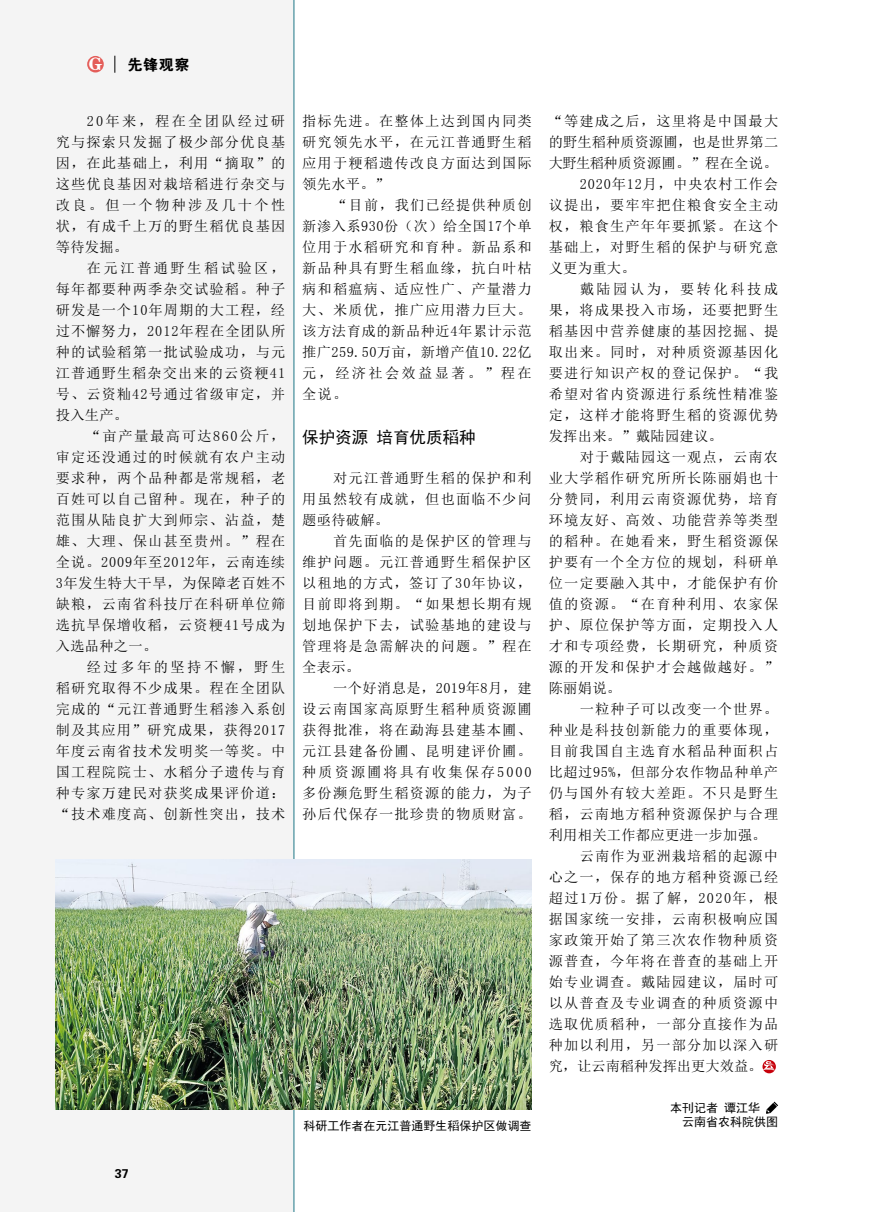
<style>
.page{position:relative;width:893px;height:1212px;background:#fff}
.page>*{position:absolute;margin:0;border:0;box-sizing:border-box;transform-origin:0 0}
.t1{font:18px "FZCSK GBK1 0";color:#fff}
.t2{font:16.5px "Sim Hei";color:#000}
.t3{font:15px "FZDHTK GBK1 0";color:#000}
.t4{font:14.25px/21px "Sim Sun";letter-spacing:.08em;color:#000;text-align:justify}
.t5{font:14.25px "Sim Sun";letter-spacing:.02em;color:#000}
.t6{font:14.25px "Sim Sun";letter-spacing:.04em;color:#000}
.t7{font:14.25px "Sim Sun";letter-spacing:.1em;color:#000}
.t8{font:14.25px "Sim Sun";letter-spacing:.005em;color:#000}
.t9{font:14.25px "Sim Sun";letter-spacing:.06em;color:#000}
.t10{font:14.25px "Sim Sun";color:#000}
.t11{font:14.25px "Sim Sun";letter-spacing:.175em;color:#000}
.t12{font:12.75px "FZDHTK GBK1 0";color:#000}
.t13{font:12px "Sim Hei";color:#000}
</style>
<div class="page">
<div style="left:0;top:0;width:293px;height:1212px;background:#f4f4f4"></div>
<hr style="left:293px;top:0;width:1px;height:1212px;background:#2a7f8e">
<svg style="left:115px;top:56px;width:1px;height:17px"></svg>
<div style="left:87px;top:56px;width:17px;height:16px;background:#e45d59;border-radius:50%"></div>
<svg style="left:762px;top:1060px;width:14px;height:13px"></svg>
<svg style="left:763px;top:1061px;width:12px;height:9px"></svg>
<svg style="left:766px;top:1101px;width:12px;height:13px"></svg>
<img style="left:56px;top:859px;width:475px;height:251px">
<p class="t1" style="left:89px;top:54px;width:15px">G</p>
<p class="t3" style="left:128px;top:56px;width:63px">先锋观察</p>
<p class="t4" style="left:56px;top:110px;width:231px;text-indent:31px">20年来，程在全团队经过研究与探索只发掘了极少部分优良基因，在此基础上，利用“摘取”的这些优良基因对栽培稻进行杂交与改良。但一个物种涉及几十个性状，有成千上万的野生稻优良基因等待发掘。</p>
<p class="t4" style="left:56px;top:257px;width:231px;text-indent:31px">在元江普通野生稻试验区，每年都要种两季杂交试验稻。种子研发是一个10年周期的大工程，经过不懈努力，2012年程在全团队所种的试验稻第一批试验成功，与元江普通野生稻杂交出来的云资粳41号、云资籼42号通过省级审定，并投入生产。</p>
<p class="t4" style="left:56px;top:425px;width:231px;text-indent:31px">“亩产量最高可达860公斤，审定还没通过的时候就有农户主动要求种，两个品种都是常规稻，老百姓可以自己留种。现在，种子的范围从陆良扩大到师宗、沾益，楚雄、大理、保山甚至贵州。”程在全说。2009年至2012年，云南连续3年发生特大干旱，为保障老百姓不缺粮，云南省科技厅在科研单位筛选抗旱保增收稻，云资粳41号成为入选品种之一。</p>
<p class="t4" style="left:56px;top:656px;width:231px;text-indent:31px">经过多年的坚持不懈，野生稻研究取得不少成果。程在全团队完成的“元江普通野生稻渗入系创制及其应用”研究成果，获得2017年度云南省技术发明奖一等奖。中国工程院院士、水稻分子遗传与育种专家万建民对获奖成果评价道：“技术难度高、创新性突出，技术</p>
<p class="t12" style="left:115px;top:1166px;width:16px">37</p>
<p class="t4" style="left:302px;top:110px;width:231px">指标先进。在整体上达到国内同类研究领先水平，在元江普通野生稻应用于粳稻遗传改良方面达到国际领先水平。”</p>
<p class="t4" style="left:302px;top:194px;width:231px;text-indent:31px">“目前，我们已经提供种质创新渗入系930份（次）给全国17个单位用于水稻研究和育种。新品系和新品种具有野生稻血缘，抗白叶枯病和稻瘟病、适应性广、产量潜力大、米质优，推广应用潜力巨大。该方法育成的新品种近4年累计示范推广259.50万亩，新增产值10.22亿元，经济社会效益显著。”程在全说。</p>
<p class="t2" style="left:302px;top:429px;width:175px">保护资源 培育优质稻种</p>
<p class="t4" style="left:302px;top:467px;width:231px;text-indent:31px">对元江普通野生稻的保护和利用虽然较有成就，但也面临不少问题亟待破解。</p>
<p class="t4" style="left:302px;top:530px;width:231px;text-indent:31px">首先面临的是保护区的管理与维护问题。元江普通野生稻保护区以租地的方式，签订了30年协议，目前即将到期。“如果想长期有规划地保护下去，试验基地的建设与管理将是急需解决的问题。”程在全表示。</p>
<p class="t4" style="left:302px;top:677px;width:231px;text-indent:31px">一个好消息是，2019年8月，建设云南国家高原野生稻种质资源圃获得批准，将在勐海县建基本圃、元江县建备份圃、昆明建评价圃。种质资源圃将具有收集保存5000多份濒危野生稻资源的能力，为子孙后代保存一批珍贵的物质财富。</p>
<p class="t4" style="left:549px;top:110px;width:231px">“等建成之后，这里将是中国最大</p>
<p class="t8" style="left:549px;top:135px;width:231px">的野生稻种质资源圃，也是世界第二</p>
<p class="t5" style="left:549px;top:156px;width:230px">大野生稻种质资源圃。”程在全说。</p>
<p class="t9" style="left:580px;top:177px;width:200px">2020年12月，中央农村工作会</p>
<p class="t4" style="left:549px;top:194px;width:231px">议提出，要牢牢把住粮食安全主动</p>
<p class="t4" style="left:549px;top:215px;width:231px">权，粮食生产年年要抓紧。在这个</p>
<p class="t4" style="left:549px;top:236px;width:231px">基础上，对野生稻的保护与研究意</p>
<p class="t4" style="left:549px;top:257px;width:88px">义更为重大。</p>
<p class="t11" style="left:580px;top:282px;width:200px">戴陆园认为，要转化科技成</p>
<p class="t4" style="left:549px;top:299px;width:231px">果，将成果投入市场，还要把野生</p>
<p class="t4" style="left:549px;top:320px;width:231px">稻基因中营养健康的基因挖掘、提</p>
<p class="t4" style="left:549px;top:341px;width:231px">取出来。同时，对种质资源基因化</p>
<p class="t4" style="left:549px;top:362px;width:231px">要进行知识产权的登记保护。“我</p>
<p class="t4" style="left:549px;top:383px;width:231px">希望对省内资源进行系统性精准鉴</p>
<p class="t4" style="left:549px;top:404px;width:231px">定，这样才能将野生稻的资源优势</p>
<p class="t5" style="left:549px;top:429px;width:176px">发挥出来。”戴陆园建议。</p>
<p class="t4" style="left:580px;top:446px;width:200px">对于戴陆园这一观点，云南农</p>
<p class="t4" style="left:549px;top:467px;width:231px">业大学稻作研究所所长陈丽娟也十</p>
<p class="t4" style="left:549px;top:488px;width:231px">分赞同，利用云南资源优势，培育</p>
<p class="t4" style="left:549px;top:509px;width:231px">环境友好、高效、功能营养等类型</p>
<p class="t4" style="left:549px;top:530px;width:231px">的稻种。在她看来，野生稻资源保</p>
<p class="t4" style="left:549px;top:551px;width:231px">护要有一个全方位的规划，科研单</p>
<p class="t4" style="left:549px;top:572px;width:231px">位一定要融入其中，才能保护有价</p>
<p class="t4" style="left:549px;top:593px;width:231px">值的资源。“在育种利用、农家保</p>
<p class="t4" style="left:549px;top:614px;width:231px">护、原位保护等方面，定期投入人</p>
<p class="t4" style="left:549px;top:635px;width:231px">才和专项经费，长期研究，种质资</p>
<p class="t4" style="left:549px;top:656px;width:231px">源的开发和保护才会越做越好。”</p>
<p class="t4" style="left:549px;top:677px;width:74px">陈丽娟说。</p>
<p class="t4" style="left:580px;top:698px;width:200px">一粒种子可以改变一个世界。</p>
<p class="t4" style="left:549px;top:719px;width:231px">种业是科技创新能力的重要体现，</p>
<p class="t4" style="left:549px;top:740px;width:231px">目前我国自主选育水稻品种面积占</p>
<p class="t6" style="left:549px;top:765px;width:231px">比超过95%，但部分农作物品种单产</p>
<p class="t4" style="left:549px;top:782px;width:231px">仍与国外有较大差距。不只是野生</p>
<p class="t4" style="left:549px;top:803px;width:231px">稻，云南地方稻种资源保护与合理</p>
<p class="t5" style="left:549px;top:828px;width:219px">利用相关工作都应更进一步加强。</p>
<p class="t4" style="left:580px;top:845px;width:200px">云南作为亚洲栽培稻的起源中</p>
<p class="t4" style="left:549px;top:866px;width:231px">心之一，保存的地方稻种资源已经</p>
<p class="t7" style="left:549px;top:891px;width:231px">超过1万份。据了解，2020年，根</p>
<p class="t4" style="left:549px;top:908px;width:231px">据国家统一安排，云南积极响应国</p>
<p class="t4" style="left:549px;top:929px;width:231px">家政策开始了第三次农作物种质资</p>
<p class="t4" style="left:549px;top:950px;width:231px">源普查，今年将在普查的基础上开</p>
<p class="t4" style="left:549px;top:971px;width:231px">始专业调查。戴陆园建议，届时可</p>
<p class="t4" style="left:549px;top:992px;width:231px">以从普查及专业调查的种质资源中</p>
<p class="t4" style="left:549px;top:1013px;width:231px">选取优质稻种，一部分直接作为品</p>
<p class="t4" style="left:549px;top:1034px;width:231px">种加以利用，另一部分加以深入研</p>
<p class="t10" style="left:549px;top:1059px;width:215px">究，让云南稻种发挥出更大效益。</p>
<p class="t13" style="left:670px;top:1101px;width:91px">本刊记者 谭江华</p>
<p class="t13" style="left:303px;top:1120px;width:229px">科研工作者在元江普通野生稻保护区做调查</p>
<p class="t13" style="left:682px;top:1116px;width:97px">云南省农科院供图</p>
</div>
